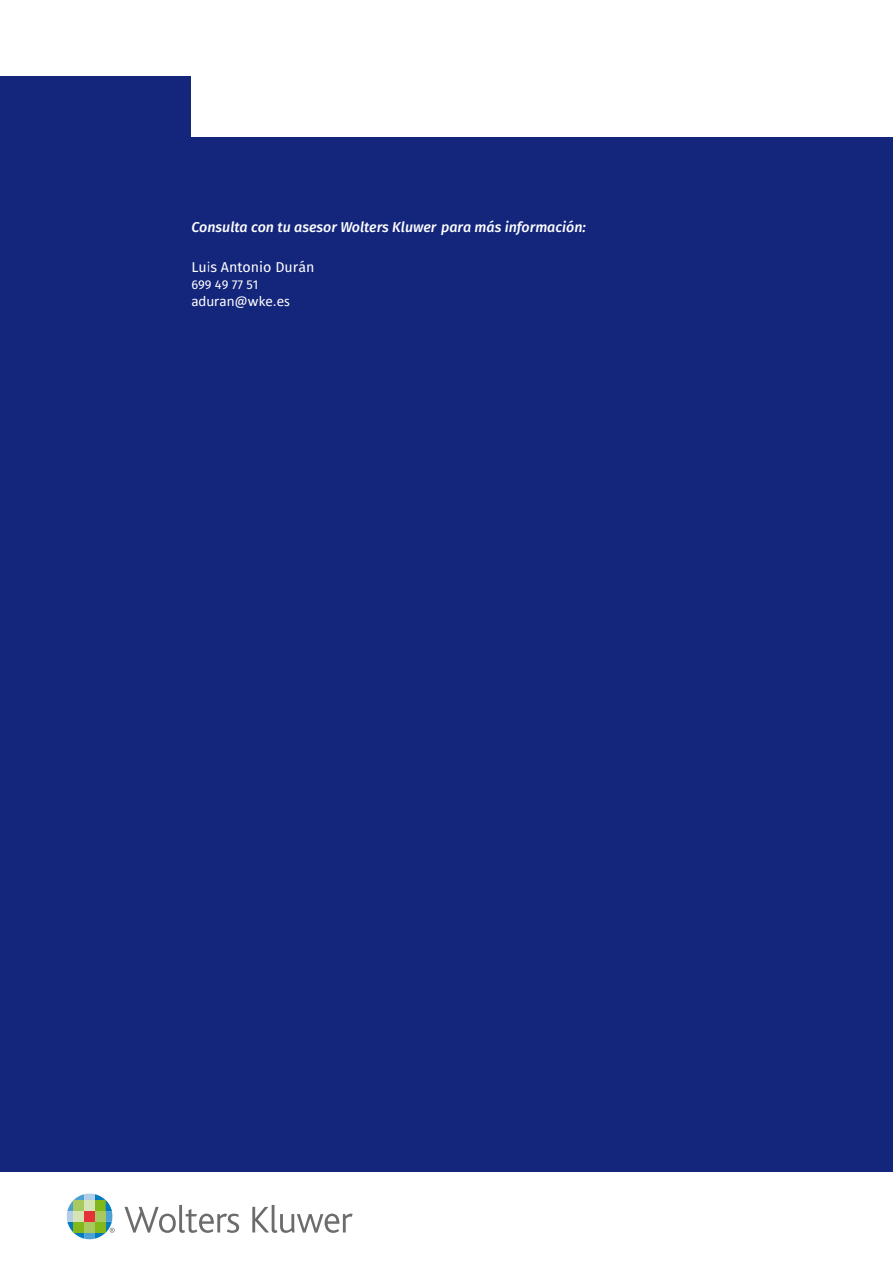
<style>
.page{position:relative;width:893px;height:1263px;background:#fff}
.page>*{position:absolute;margin:0;border:0;box-sizing:border-box;transform-origin:0 0}
.t1{font:15px "Calibri";color:#fff}
.t2{font:italic 500 14.25px "Fira Sans";color:#fff}
.t3{font:14.25px "Fira Sans";color:#fff}
.t4{font:12.75px "Fira Sans";color:#fff}
.s1{font-family:"Yu Gothic"}
</style>
<div class="page">
<div style="left:0;top:77px;width:893px;height:1094px;background:#14267b"></div>
<div style="left:191px;top:0;width:702px;height:136px;background:#fff"></div>
<svg style="left:124px;top:1205px;width:115px;height:28px"></svg>
<svg style="left:252px;top:1205px;width:101px;height:28px"></svg>
<svg style="left:67px;top:1193px;width:48px;height:46px"></svg>
<p class="t2" style="left:191px;top:216px;width:396px">Consulta con tu asesor Wolters Kluwer para más información:</p>
<p class="t3" style="left:191px;top:257px;width:125px">Lu<span class="s1">i</span>s Antonio Durán</p>
<p class="t4" style="left:191px;top:275px;width:69px">699 49 77 51</p>
<p class="t1" style="left:191px;top:294px;width:100px">aduran@wke.es</p>
</div>
